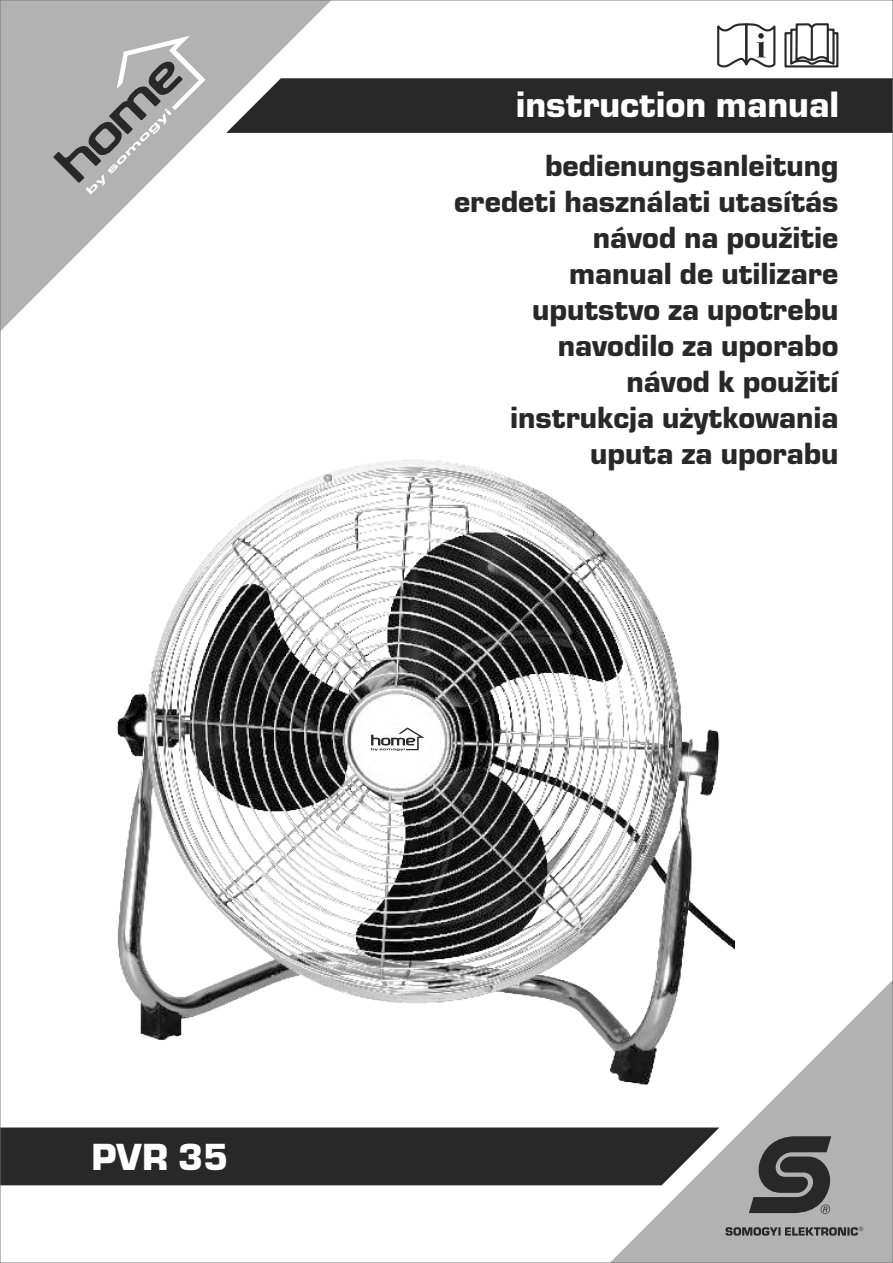
<style>
.page{position:relative;width:893px;height:1263px;background:#fff}
.page>*{position:absolute;margin:0;border:0;box-sizing:border-box;transform-origin:0 0}
.t1{font:39.3px "Eurostile TEE Blac";color:#fff}
.t2{font:38.25px "Eurostile TEE Blac";color:#fff}
.t3{font:31.8px/36px "Eurostile TEE Blac";color:#282828;text-align:right}
</style>
<div class="page">
<div style="left:2px;top:1127px;width:589px;height:58px;background:#282828"></div>
<svg style="left:2px;top:2px;width:224px;height:328px;fill:#b2b2b2"></svg>
<svg style="left:53px;top:36px;width:153px;height:158px;background:#afafaf"></svg>
<svg style="left:591px;top:982px;width:300px;height:279px;fill:#b2b2b2"></svg>
<svg style="left:749px;top:1136px;width:83px;height:78px;background:#585858"></svg>
<svg style="left:726px;top:1227px;width:137px;height:8px"></svg>
<svg style="left:789px;top:982px;width:47px;height:105px"></svg>
<svg style="left:226px;top:2px;width:665px;height:131px"></svg>
<img style="left:117px;top:460px;width:617px;height:645px">
<svg style="left:371px;top:727px;width:54px;height:24px"></svg>
<p class="t2" style="left:516px;top:88px;width:325px">instruction manual</p>
<p class="t3" style="left:454px;top:150px;width:395px">bedienungsanleitung eredeti használati utasítás návod na použitie<br>manual de utilizare uputstvo za upotrebu navodilo za uporabo<br>návod k použití<br>instrukcja użytkowania uputa za uporabu</p>
<p class="t1" style="left:91px;top:1140px;width:139px">PVR 35</p>
</div>
